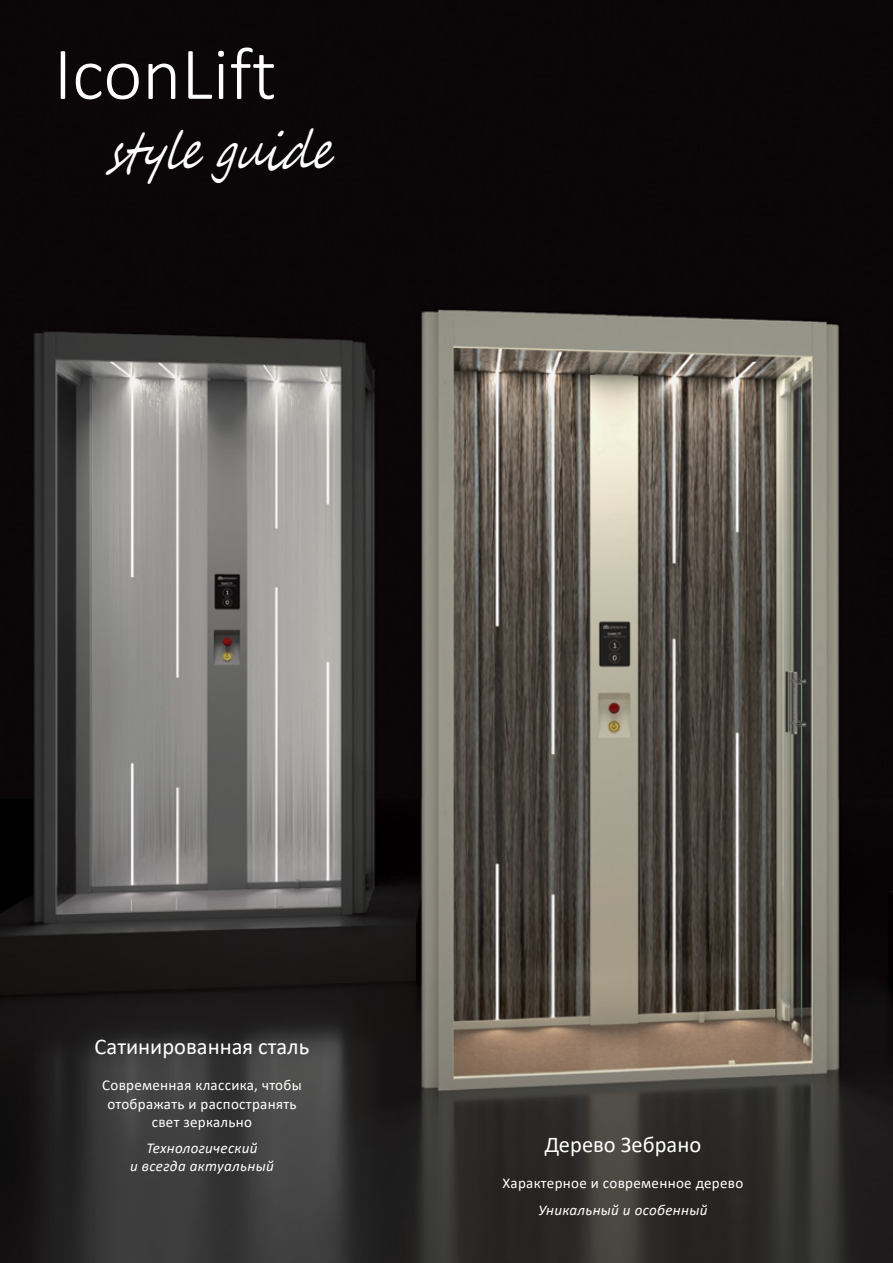
<style>
.page{position:relative;width:893px;height:1263px;background:#fff}
.page>*{position:absolute;margin:0;border:0;box-sizing:border-box;transform-origin:0 0}
.t1{font:300 75px "Calibri";color:#fff}
.t2{font:italic 52.5px "Segoe Script";color:#fff;scale:.75 1}
.t3{font:22.5px "Calibri";color:#fff}
.t4{font:15px/18px "Calibri";letter-spacing:.02em;color:#fff;text-align:center}
.t5{font:italic 15px/18px "Calibri";letter-spacing:.02em;color:#fff;text-align:center}
</style>
<div class="page">
<img style="left:0;top:0;width:893px;height:1263px">
<h1 class="t1" style="left:54px;top:27px;width:224px">IconLift</h1>
<h2 class="t2" style="left:106px;top:109px;width:330px">styleguide</h2>
<h3 class="t3" style="left:95px;top:1031px;width:216px">Сатинированная сталь</h3>
<p class="t4" style="left:102px;top:1076px;width:201px">Современная классика, чтобы отображать и распостранять свет зеркально</p>
<p class="t5" style="left:130px;top:1138px;width:145px">Технологический<br>и всегда актуальный</p>
<h3 class="t3" style="left:545px;top:1129px;width:158px">Дерево Зебрано</h3>
<p class="t4" style="left:503px;top:1174px;width:242px">Характерное и современное дерево</p>
<p class="t5" style="left:538px;top:1200px;width:170px">Уникальный и особенный</p>
</div>
